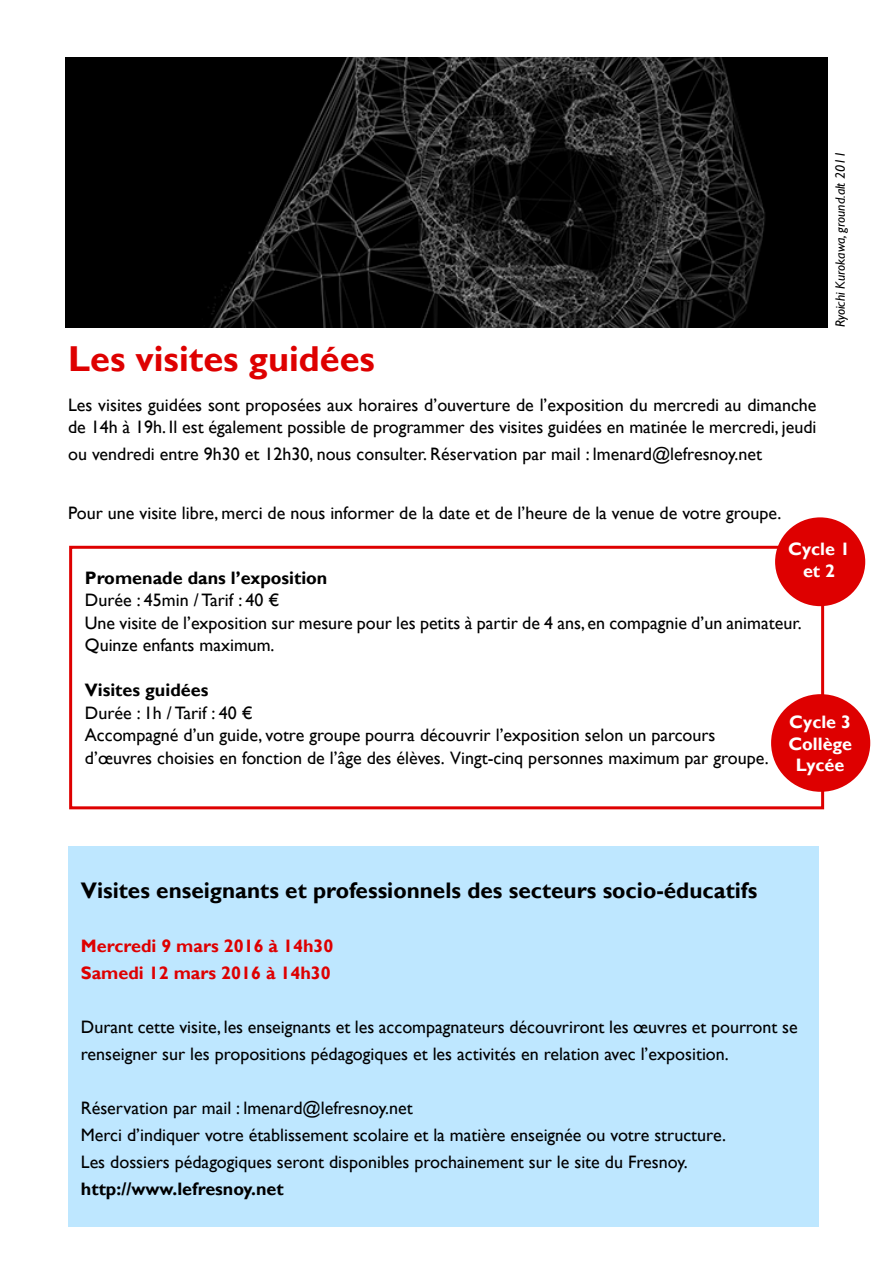
<style>
.page{position:relative;width:893px;height:1263px;background:#fff}
.page>*{position:absolute;margin:0;border:0;box-sizing:border-box;transform-origin:0 0}
.t1{font:700 36px "Gill Sans";color:#de0000}
.t2{font:700 22.5px "Gill Sans";color:#000}
.t3{font:18px/22.5px "Gill Sans";color:#000}
.t4{font:700 18px "Gill Sans";color:#000}
.t5{font:700 18px/27px "Gill Sans";color:#de0000}
.t6{font:700 18px/21.6px "Gill Sans";color:#fff;text-align:center}
.t7{font:italic 13.5px "Gill Sans";color:#000}
</style>
<div class="page">
<div style="left:68px;top:846px;width:751px;height:381px;background:#bee7ff"></div>
<div style="left:69px;top:546px;width:755px;height:263px;border:3px solid #de0000"></div>
<div style="left:771px;top:694px;width:99px;height:98px;background:#de0000;border-radius:50%"></div>
<div style="left:775px;top:517px;width:90px;height:89px;background:#de0000;border-radius:50%"></div>
<img style="left:66px;top:57px;width:761px;height:270px">
<h1 class="t1" style="left:68px;top:338px;width:308px">Les visites guidées</h1>
<p class="t3" style="left:68px;top:394px;width:750px">Les visites guidées sont proposées aux horaires d’ouverture de l’exposition du mercredi au dimanche de 14h à 19h. Il est également possible de programmer des visites guidées en matinée le mercredi, jeudi</p>
<p class="t3" style="left:68px;top:443px;width:696px">ou vendredi entre 9h30 et 12h30, nous consulter. Réservation par mail : lmenard@lefresnoy.net</p>
<p class="t3" style="left:68px;top:502px;width:715px">Pour une visite libre, merci de nous informer de la date et de l’heure de la venue de votre groupe.</p>
<p class="t7" style="left:832px;top:327px;width:178px;rotate:-90deg">Ryoichi Kurokawa, ground.alt 2011</p>
<p class="t6" style="left:788px;top:539px;width:63px">Cycle 1 et 2</p>
<p class="t4" style="left:85px;top:567px;width:244px">Promenade dans l’exposition</p>
<p class="t3" style="left:85px;top:589px;width:718px">Durée : 45min / Tarif : 40 €<br>Une visite de l’exposition sur mesure pour les petits à partir de 4 ans, en compagnie d’un animateur.<br>Quinze enfants maximum.</p>
<p class="t4" style="left:85px;top:679px;width:125px">Visites guidées</p>
<p class="t3" style="left:85px;top:702px;width:685px">Durée : 1h / Tarif : 40 €<br>Accompagné d’un guide, votre groupe pourra découvrir l’exposition selon un parcours d’œuvres choisies en fonction de l’âge des élèves. Vingt-cinq personnes maximum par groupe.</p>
<p class="t6" style="left:788px;top:711px;width:65px">Cycle 3<br>Collège<br>Lycée</p>
<p class="t2" style="left:81px;top:877px;width:678px">Visites enseignants et professionnels des secteurs socio-éducatifs</p>
<p class="t5" style="left:81px;top:933px;width:254px">Mercredi 9 mars 2016 à 14h30<br>Samedi 12 mars 2016 à 14h30</p>
<p class="t3" style="left:81px;top:1014px;width:718px;line-height:27px">Durant cette visite, les enseignants et les accompagnateurs découvriront les œuvres et pourront se renseigner sur les propositions pédagogiques et les activités en relation avec l’exposition.</p>
<p class="t3" style="left:81px;top:1095px;width:647px;line-height:27px">Réservation par mail : lmenard@lefresnoy.net<br>Merci d’indiquer votre établissement scolaire et la matière enseignée ou votre structure.<br>Les dossiers pédagogiques seront disponibles prochainement sur le site du Fresnoy.</p>
<p class="t4" style="left:81px;top:1178px;width:205px">http://www.lefresnoy.net</p>
</div>
